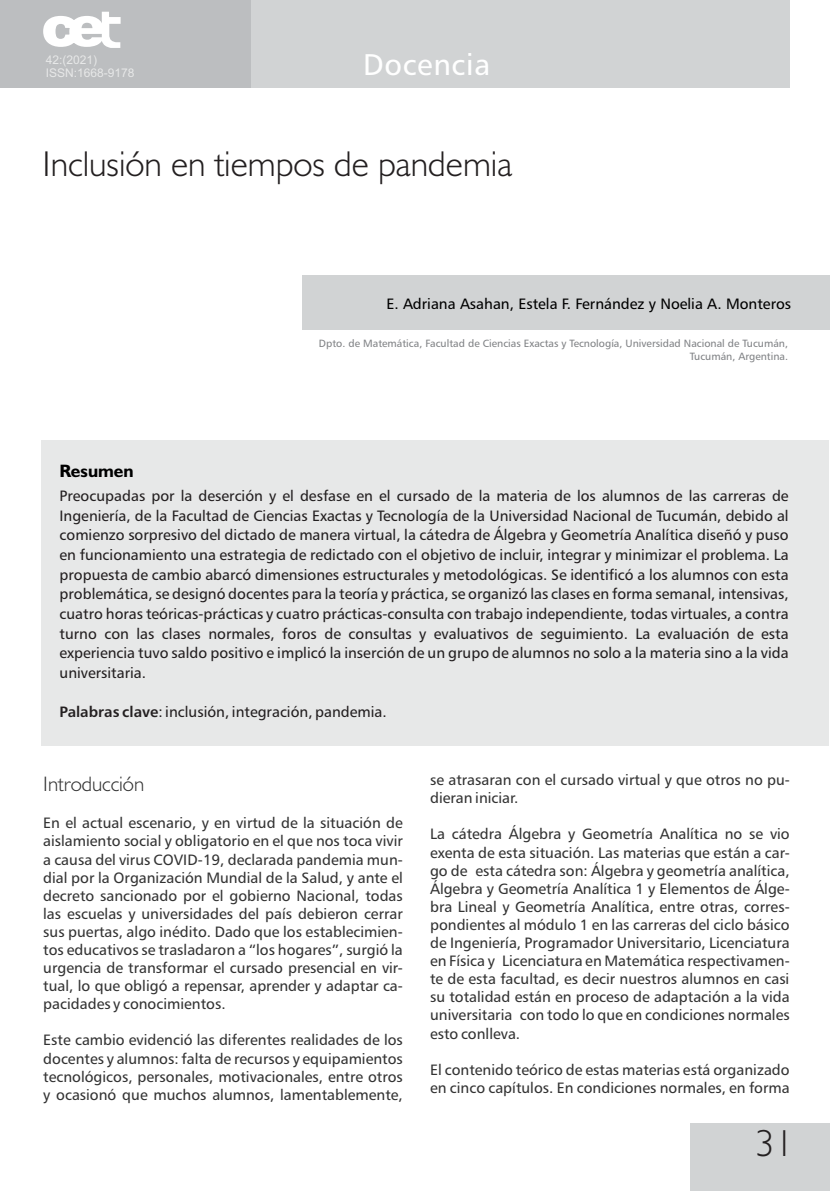
<style>
.page{position:relative;width:830px;height:1191px;background:#fff}
.page>*{position:absolute;margin:0;border:0;box-sizing:border-box;transform-origin:0 0}
.t1{font:300 37.8px "Humanist 521 BT";color:#231f20}
.t2{font:300 36px "Humanist 521 BT";color:#231f20}
.t3{font:30px "Humanist 777 BT Roman B";letter-spacing:.02em;color:#fff}
.t4{font:300 21px "Humanist 521 BT";color:#333}
.t5{font:700 18px "Humanist 521 BT";color:#000}
.t6{font:15px/18.1px "Humanist 777 BT Roman B";color:#333;text-align:justify}
.t7{font:15px/19.6px "Humanist 777 BT Roman B";color:#231f20;text-align:justify}
.t8{font:15px "Humanist 777 BT Roman B";color:#000}
.t9{font:12px/13.4px "Arial";color:#e7e8e8}
.t10{font:10.5px/12.6px "Humanist 777 BT Roman B";color:#808285;text-align:right}
.s1{font-family:"Humanist 777 BT Bold B"}
</style>
<div class="page">
<div style="left:690px;top:1123px;width:139px;height:68px;background:#d1d3d4"></div>
<div style="left:0;top:0;width:258px;height:88px;background:#bcbec0"></div>
<div style="left:252px;top:0;width:537px;height:88px;background:#d1d3d4"></div>
<div style="left:41px;top:440px;width:788px;height:306px;background:#e7e8e8"></div>
<div style="left:302px;top:276px;width:527px;height:54px;background:#d1d3d4"></div>
<svg style="left:43px;top:12px;width:77px;height:36px"></svg>
<p class="t9" style="left:46px;top:54px;width:90px">42:(2021)<br>ISSN:1668-9178</p>
<h3 class="t3" style="left:363px;top:53px;width:128px">Docencia</h3>
<h2 class="t2" style="left:43px;top:149px;width:471px">Inclusión en tiempos de pandemia</h2>
<p class="t8" style="left:386px;top:297px;width:406px">E. Adriana Asahan, Estela F. Fernández y Noelia A. Monteros</p>
<p class="t10" style="left:319px;top:338px;width:470px">Dpto. de Matemática, Facultad de Ciencias Exactas y Tecnología, Universidad Nacional de Tucumán,<br>Tucumán, Argentina.</p>
<p class="t5" style="left:59px;top:463px;width:76px">Resumen</p>
<p class="t7" style="left:59px;top:487px;width:730px">Preocupadas por la deserción y el desfase en el cursado de la materia de los alumnos de las carreras de Ingeniería, de la Facultad de Ciencias Exactas y Tecnología de la Universidad Nacional de Tucumán, debido al comienzo sorpresivo del dictado de manera virtual, la cátedra de Álgebra y Geometría Analítica diseñó y puso en funcionamiento una estrategia de redictado con el objetivo de incluir, integrar y minimizar el problema. La propuesta de cambio abarcó dimensiones estructurales y metodológicas. Se identificó a los alumnos con esta problemática, se designó docentes para la teoría y práctica, se organizó las clases en forma semanal, intensivas, cuatro horas teóricas-prácticas y cuatro prácticas-consulta con trabajo independiente, todas virtuales, a contra turno con las clases normales, foros de consultas y evaluativos de seguimiento. La evaluación de esta experiencia tuvo saldo positivo e implicó la inserción de un grupo de alumnos no solo a la materia sino a la vida universitaria.</p>
<p class="t7" style="left:59px;top:703px;width:329px"><span class="s1">Palabras clave</span>: inclusión, integración, pandemia.</p>
<h3 class="t4" style="left:43px;top:774px;width:102px">Introducción</h3>
<p class="t6" style="left:43px;top:815px;width:361px">En el actual escenario, y en virtud de la situación de aislamiento social y obligatorio en el que nos toca vivir a causa del virus COVID-19, declarada pandemia mun&shy;dial por la Organización Mundial de la Salud, y ante el decreto sancionado por el gobierno Nacional, todas las escuelas y universidades del país debieron cerrar sus puertas, algo inédito. Dado que los establecimien&shy;tos educativos se trasladaron a “los hogares”, surgió la urgencia de transformar el cursado presencial en vir&shy;tual, lo que obligó a repensar, aprender y adaptar ca&shy;pacidades y conocimientos.</p>
<p class="t6" style="left:43px;top:1032px;width:361px">Este cambio evidenció las diferentes realidades de los docentes y alumnos: falta de recursos y equipamientos tecnológicos, personales, motivacionales, entre otros y ocasionó que muchos alumnos, lamentablemente,</p>
<p class="t6" style="left:430px;top:772px;width:361px">se atrasaran con el cursado virtual y que otros no pu&shy;dieran iniciar.</p>
<p class="t6" style="left:430px;top:826px;width:361px">La cátedra Álgebra y Geometría Analítica no se vio exenta de esta situación. Las materias que están a car&shy;go de esta cátedra son: Álgebra y geometría analítica, Álgebra y Geometría Analítica 1 y Elementos de Álge&shy;bra Lineal y Geometría Analítica, entre otras, corres&shy;pondientes al módulo 1 en las carreras del ciclo básico de Ingeniería, Programador Universitario, Licenciatura en Física y Licenciatura en Matemática respectivamen&shy;te de esta facultad, es decir nuestros alumnos en casi su totalidad están en proceso de adaptación a la vida universitaria con todo lo que en condiciones normales esto conlleva.</p>
<p class="t6" style="left:430px;top:1061px;width:361px">El contenido teórico de estas materias está organizado en cinco capítulos. En condiciones normales, en forma</p>
<h1 class="t1" style="left:755px;top:1127px;width:40px">31</h1>
</div>
